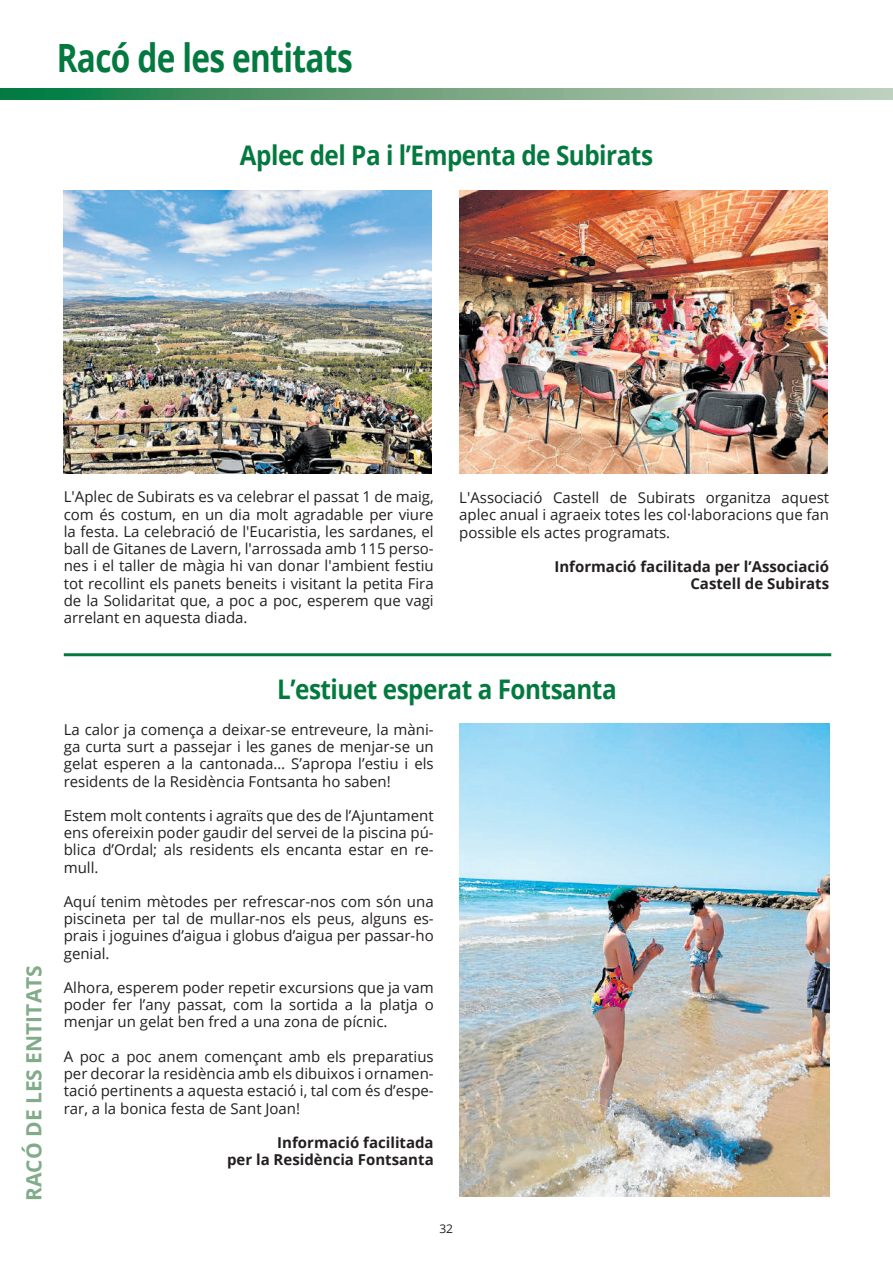
<style>
.page{position:relative;width:893px;height:1263px;background:#fff}
.page>*{position:absolute;margin:0;border:0;box-sizing:border-box;transform-origin:0 0}
.t1{font:700 39px "Open Sans";letter-spacing:-.02em;color:#04793f;scale:.81 1}
.t2{font:700 27px "Open Sans";letter-spacing:-.02em;color:#04793f;scale:.9 1}
.t3{font:700 21px "Open Sans";color:#82ab89}
.t4{font:15px/17.2px "Open Sans";color:#231f20;text-align:justify}
.t5{font:700 15px/17.2px "Open Sans";color:#231f20;text-align:right}
.t6{font:12px "Open Sans";color:#231f20}
</style>
<div class="page">
<svg style="left:0;top:88px;width:893px;height:12px;background:#6da580"></svg>
<img style="left:459px;top:191px;width:369px;height:282px">
<img style="left:64px;top:191px;width:368px;height:282px">
<hr style="left:64px;top:653px;width:767px;height:3px;background:#04793f">
<img style="left:459px;top:723px;width:370px;height:474px">
<h1 class="t1" style="left:57px;top:31px;width:367px">Racó de les entitats</h1>
<h2 class="t2" style="left:240px;top:136px;width:461px">Aplec del Pa i l’Empenta de Subirats</h2>
<h3 class="t3" style="left:19px;top:1201px;width:237px;rotate:-90deg">RACÓ DE LES ENTITATS</h3>
<p class="t4" style="left:64px;top:488px;width:371px">L'Aplec de Subirats es va celebrar el passat 1 de maig, com és costum, en un dia molt agradable per viure la festa. La celebració de l'Eucaristia, les sardanes, el ball de Gitanes de Lavern, l'arrossada amb 115 perso&shy;nes i el taller de màgia hi van donar l'ambient festiu tot recollint els panets beneits i visitant la petita Fira de la Solidaritat que, a poc a poc, esperem que vagi arrelant en aquesta diada.</p>
<p class="t4" style="left:459px;top:489px;width:371px">L'Associació Castell de Subirats organitza aquest aplec anual i agraeix totes les col·laboracions que fan possible els actes programats.</p>
<p class="t5" style="left:554px;top:557px;width:276px">Informació facilitada per l’Associació<br>Castell de Subirats</p>
<h2 class="t2" style="left:277px;top:670px;width:379px">L’estiuet esperat a Fontsanta</h2>
<p class="t4" style="left:64px;top:720px;width:371px">La calor ja comença a deixar-se entreveure, la màni&shy;ga curta surt a passejar i les ganes de menjar-se un gelat esperen a la cantonada… S’apropa l’estiu i els residents de la Residència Fontsanta ho saben!</p>
<p class="t4" style="left:64px;top:806px;width:371px">Estem molt contents i agraïts que des de l’Ajuntament ens ofereixin poder gaudir del servei de la piscina pú&shy;blica d’Ordal; als residents els encanta estar en re&shy;mull.</p>
<p class="t4" style="left:64px;top:892px;width:371px">Aquí tenim mètodes per refrescar-nos com són una piscineta per tal de mullar-nos els peus, alguns es&shy;prais i joguines d’aigua i globus d’aigua per passar-ho genial.</p>
<p class="t4" style="left:64px;top:978px;width:371px">Alhora, esperem poder repetir excursions que ja vam poder fer l’any passat, com la sortida a la platja o menjar un gelat ben fred a una zona de pícnic.</p>
<p class="t4" style="left:64px;top:1047px;width:371px">A poc a poc anem començant amb els preparatius per decorar la residència amb els dibuixos i ornamen&shy;tació pertinents a aquesta estació i, tal com és d’espe&shy;rar, a la bonica festa de Sant Joan!</p>
<p class="t5" style="left:227px;top:1133px;width:208px">Informació facilitada<br>per la Residència Fontsanta</p>
<p class="t6" style="left:439px;top:1221px;width:15px">32</p>
</div>
